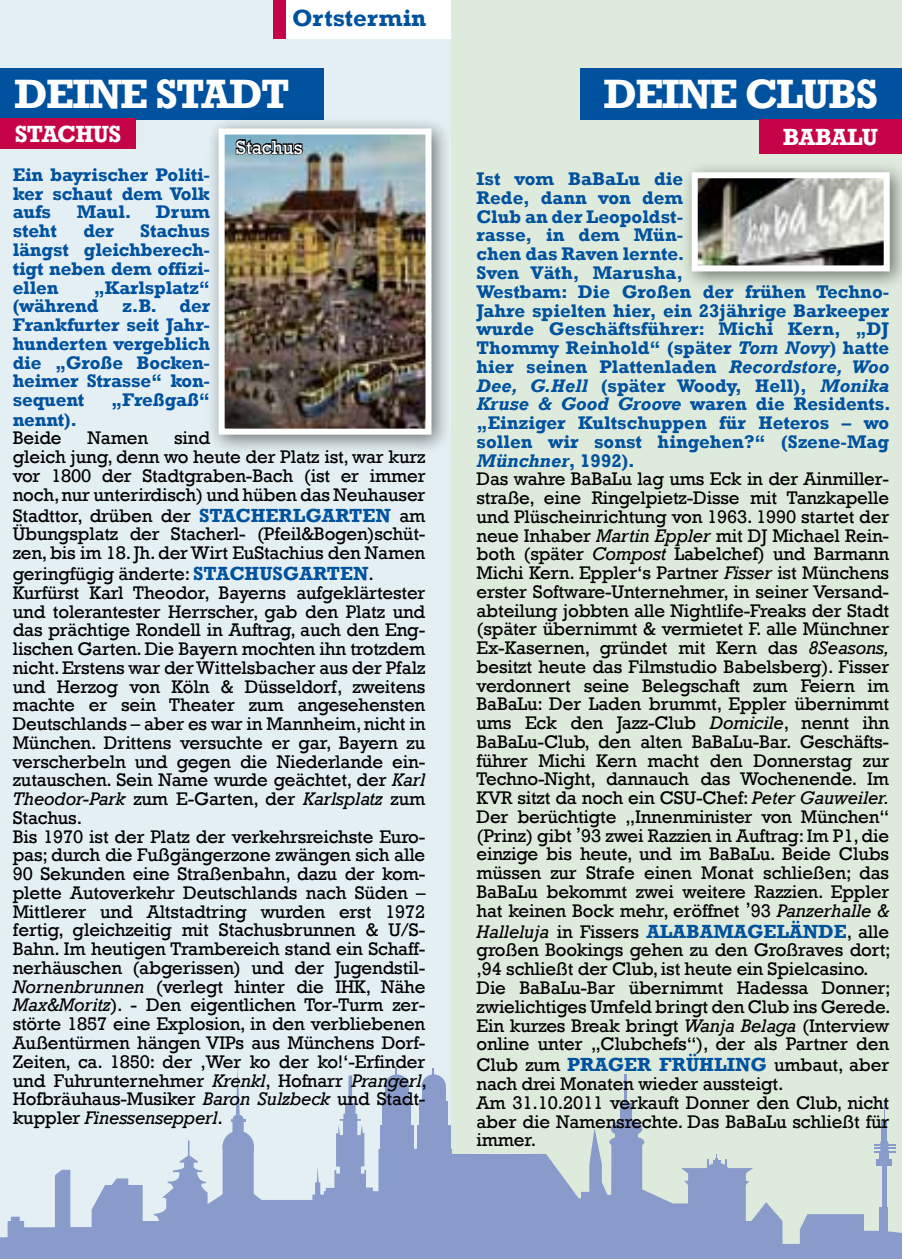
<style>
.page{position:relative;width:902px;height:1259px;background:#fff}
.page>*{position:absolute;margin:0;border:0;box-sizing:border-box;transform-origin:0 0}
.t1{font:700 42px "Rockwell";letter-spacing:-.04em;color:#fff}
.t2{font:700 24px "Rockwell";color:#fff}
.t3{font:700 24px "Rockwell";color:#00519e}
.t4{font:19.5px "Rockwell";color:#fff}
.t5{font:18.6px/18.6px "Rockwell";letter-spacing:-.01em;color:#000}
.t6{font:700 18.6px/18.6px "Rockwell";letter-spacing:-.01em;color:#00519e;text-align:justify}
.t7{font:italic 18.6px/21px "Rockwell";letter-spacing:-.01em;color:#000;text-align:right}
.s1{font-weight:700;font-size:19.5px;color:#00519e}
.s2{font-style:italic}
.s3{font-weight:700;color:#00519e}
.s4{font-weight:700;font-style:italic;color:#00519e}
.s5{font-style:normal}
.s6{font-weight:700;font-style:normal;font-size:19.5px;color:#00519e}
</style>
<div class="page">
<div style="left:0;top:0;width:451px;height:1259px;background:#e2eef4"></div>
<div style="left:0;top:68px;width:324px;height:51px;background:#00519e"></div>
<div style="left:0;top:119px;width:136px;height:30px;background:#c50347"></div>
<div style="left:275px;top:0;width:176px;height:38px;background:#fff"></div>
<div style="left:273px;top:0;width:12px;height:38px;background:#c50347"></div>
<div style="left:451px;top:0;width:450px;height:1259px;background:#deebdc"></div>
<svg style="left:0;top:1075px;width:863px;height:184px"></svg>
<div style="left:804px;top:1230px;width:97px;height:29px;background:#889bca"></div>
<div style="left:879px;top:1207px;width:9px;height:25px;background:#889bca"></div>
<div style="left:881px;top:1165px;width:5px;height:43px;background:#889bca"></div>
<div style="left:876px;top:1158px;width:15px;height:7px;background:#889bca"></div>
<div style="left:879px;top:1153px;width:10px;height:6px;background:#889bca"></div>
<div style="left:880px;top:1139px;width:8px;height:18px;background:#889bca;border-radius:4px"></div>
<div style="left:881px;top:1120px;width:5px;height:21px;background:#889bca"></div>
<svg style="left:884px;top:1101px;width:1px;height:19px"></svg>
<svg style="left:874px;top:1144px;width:21px;height:8px"></svg>
<div style="left:706px;top:1163px;width:23px;height:15px;background:#889bca;border-radius:50%"></div>
<svg style="left:724px;top:1159px;width:2px;height:6px"></svg>
<div style="left:713px;top:1160px;width:8px;height:5px;background:#889bca"></div>
<svg style="left:715px;top:1154px;width:3px;height:6px"></svg>
<div style="left:609px;top:1135px;width:35px;height:13px;background:#889bca;border-radius:50%"></div>
<div style="left:615px;top:1128px;width:22px;height:12px;background:#889bca"></div>
<div style="left:611px;top:1119px;width:31px;height:16px;background:#889bca;border-radius:50%"></div>
<div style="left:620px;top:1103px;width:12px;height:19px;background:#889bca"></div>
<hr style="left:624px;top:1074px;width:3px;height:32px;background:#889bca">
<div style="left:380px;top:1125px;width:33px;height:24px;background:#889bca"></div>
<div style="left:382px;top:1101px;width:29px;height:25px;background:#889bca"></div>
<div style="left:385px;top:1088px;width:23px;height:18px;background:#889bca"></div>
<div style="left:384px;top:1074px;width:25px;height:24px;background:#889bca;border-radius:50%"></div>
<div style="left:417px;top:1125px;width:33px;height:24px;background:#889bca"></div>
<div style="left:419px;top:1101px;width:29px;height:25px;background:#889bca"></div>
<div style="left:422px;top:1088px;width:23px;height:18px;background:#889bca"></div>
<div style="left:421px;top:1074px;width:25px;height:24px;background:#889bca;border-radius:50%"></div>
<div style="left:222px;top:1130px;width:32px;height:32px;background:#889bca;border-radius:50%"></div>
<div style="left:232px;top:1114px;width:12px;height:24px;background:#889bca;border-radius:6px"></div>
<hr style="left:231px;top:1119px;width:14px;height:3px;background:#889bca">
<svg style="left:236px;top:1069px;width:4px;height:45px"></svg>
<div style="left:580px;top:68px;width:321px;height:51px;background:#00519e"></div>
<div style="left:759px;top:119px;width:142px;height:34px;background:#c50347"></div>
<div style="left:206px;top:116px;width:245px;height:339px;background:#000;opacity:.5"></div>
<img style="left:225px;top:135px;width:199px;height:293px">
<div style="left:218px;top:128px;width:213px;height:307px;border:6px solid #fff"></div>
<div style="left:679px;top:160px;width:222px;height:132px;background:#000;opacity:.5"></div>
<img style="left:698px;top:179px;width:184px;height:85px">
<div style="left:691px;top:172px;width:198px;height:99px;border:6px solid #fff"></div>
<svg style="left:234px;top:137px;width:70px;height:19px"></svg>
<p class="t3" style="left:292px;top:4px;width:136px">Ortstermin</p>
<h1 class="t1" style="left:14px;top:68px;width:58px">Deine</h1>
<h1 class="t1" style="left:155px;top:68px;width:50px">Stadt</h1>
<p class="t2" style="left:15px;top:119px;width:29px">Stachus</p>
<p class="t4" style="left:236px;top:136px;width:68px">Stachus</p>
<p class="t6" style="left:13px;top:165px;width:199px">Ein bayrischer Politi&shy;ker schaut dem Volk aufs</p>
<p class="t6" style="left:77px;top:203px;width:56px">Maul.</p>
<p class="t6" style="left:156px;top:203px;width:56px">Drum</p>
<p class="t6" style="left:13px;top:222px;width:199px;text-indent:127px">Stachus längst gleichberech&shy;tigt neben dem offizi&shy;ellen</p>
<p class="t6" style="left:13px;top:222px;width:46px">steht</p>
<p class="t6" style="left:83px;top:222px;width:32px">der</p>
<p class="t6" style="left:13px;top:278px;width:199px;text-indent:81px">„Karlsplatz“ (während</p>
<p class="t6" style="left:13px;top:297px;width:199px;text-indent:109px">z.B. der Frankfurter seit Jahr&shy;hunderten vergeblich die „Große Bocken&shy;heimer Strasse“ kon&shy;sequent</p>
<p class="t6" style="left:111px;top:390px;width:100px">„Freßgaß“</p>
<p class="t6" style="left:13px;top:410px;width:66px">nennt).</p>
<p class="t5" style="left:13px;top:429px;width:50px">Beide</p>
<p class="t5" style="left:88px;top:429px;width:62px">Namen</p>
<p class="t5" style="left:13px;top:429px;width:414px;text-indent:161px">sind<br>gleich jung, denn wo heute der Platz ist, war kurz vor 1800 der Stadtgraben-Bach (ist er immer noch, nur unterirdisch) und hüben das Neuhauser</p>
<p class="t5" style="left:13px;top:506px;width:414px;text-align:justify">Stadttor, drüben der <span class="s1">STACHERLGARTEN</span> am Übungsplatz der Stacherl- (Pfeil&amp;Bogen)schüt&shy;zen, bis im 18. Jh. der Wirt EuStachius den Namen</p>
<p class="t5" style="left:13px;top:565px;width:415px">geringfügig änderte: <span class="s1">STACHUSGARTEN</span>.<br>Kurfürst Karl Theodor, Bayerns aufgeklärtester und tolerantester Herrscher, gab den Platz und das prächtige Rondell in Auftrag, auch den Eng&shy;lischen Garten. Die Bayern mochten ihn trotzdem nicht. Erstens war der Wittelsbacher aus der Pfalz und Herzog von Köln &amp; Düsseldorf, zweitens machte er sein Theater zum angesehensten Deutschlands – aber es war in Mannheim, nicht in München. Drittens versuchte er gar, Bayern zu verscherbeln und gegen die Niederlande ein&shy;zutauschen. Sein Name wurde geächtet, der <span class="s2">Karl Theodor-Park</span> zum E-Garten, der <span class="s2">Karlsplatz</span> zum Stachus.<br>Bis 1970 ist der Platz der verkehrsreichste Euro&shy;pas; durch die Fußgängerzone zwängen sich alle 90 Sekunden eine Straßenbahn, dazu der kom&shy;plette Autoverkehr Deutschlands nach Süden – Mittlerer und Altstadtring wurden erst 1972 fertig, gleichzeitig mit Stachusbrunnen &amp; U/S-Bahn. Im heutigen Trambereich stand ein Schaff&shy;nerhäuschen (abgerissen) und der Jugendstil-<span class="s2">Nornenbrunnen</span> (verlegt hinter die IHK, Nähe <span class="s2">Max&amp;Moritz</span>). - Den eigentlichen Tor-Turm zer&shy;störte 1857 eine Explosion, in den verbliebenen Außentürmen hängen VIPs aus Münchens Dorf-Zeiten, ca. 1850: der ‚Wer ko der ko!‘-Erfinder und Fuhrunternehmer <span class="s2">Krenkl</span>, Hofnarr <span class="s2">Prangerl</span>, Hofbräuhaus-Musiker <span class="s2">Baron Sulzbeck</span> und Stadt&shy;kuppler <span class="s2">Finessensepperl</span>.</p>
<h1 class="t1" style="left:603px;top:68px;width:58px">Deine</h1>
<h1 class="t1" style="left:744px;top:68px;width:58px">Clubs</h1>
<p class="t2" style="left:782px;top:122px;width:33px">Babalu</p>
<p class="t5" style="left:476px;top:170px;width:415px"><span class="s3">Ist vom BaBaLu die<br>Rede, dann von dem<br>Club an der Leopoldst-<br>rasse, in dem Mün-<br>chen das Raven lernte.<br>Sven Väth, Marusha,<br>Westbam: Die Großen der frühen Techno-Jahre spielten hier, ein 23jährige Barkeeper wurde Geschäftsführer: Michi Kern, „DJ Thommy Reinhold“ (später</span> <span class="s4">Tom Novy</span><span class="s3">) hatte hier seinen Plattenladen</span> <span class="s4">Recordstore, Woo Dee, G.Hell</span> <span class="s3">(später Woody, Hell),</span> <span class="s4">Monika Kruse &amp; Good Groove</span> <span class="s3">waren die Residents. „Einziger Kultschuppen für Heteros – wo sollen wir sonst hingehen?“ (Szene-Mag </span><span class="s4">Münchner</span><span class="s3">, 1992).<br></span>Das wahre BaBaLu lag ums Eck in der Ainmiller&shy;straße, eine Ringelpietz-Disse mit Tanzkapelle und Plüscheinrichtung von 1963. 1990 startet der neue Inhaber <span class="s2">Martin Eppler</span> mit DJ Michael Rein&shy;both (später <span class="s2">Compost</span> Labelchef) und Barmann Michi Kern. Eppler‘s Partner <span class="s2">Fisser</span> ist Münchens erster Software-Unternehmer, in seiner Versand&shy;abteilung jobbten alle Nightlife-Freaks der Stadt (später übernimmt &amp; vermietet F. alle Münchner Ex-Kasernen, gründet mit Kern das <span class="s2">8Seasons, </span>besitzt heute das Filmstudio Babelsberg). Fisser verdonnert seine Belegschaft zum Feiern im BaBaLu: Der Laden brummt, Eppler übernimmt ums Eck den Jazz-Club <span class="s2">Domicile</span>, nennt ihn BaBaLu-Club, den alten BaBaLu-Bar. Geschäfts&shy;führer Michi Kern macht den Donnerstag zur Techno-Night, dannauch das Wochenende. Im KVR sitzt da noch ein CSU-Chef: <span class="s2">Peter Gauweiler.<br></span>Der berüchtigte „Innenminister von München“ (Prinz) gibt</p>
<p class="t5" style="left:576px;top:814px;width:7px">‚</p>
<p class="t5" style="left:476px;top:826px;width:414px;text-align:justify;text-indent:105px">93 zwei Razzien in Auftrag: Im P1, die einzige bis heute, und im BaBaLu. Beide Clubs müssen zur Strafe einen Monat schließen; das BaBaLu bekommt zwei weitere Razzien. Eppler hat keinen Bock mehr, eröffnet</p>
<p class="t5" style="left:745px;top:889px;width:7px">‚</p>
<p class="t7" style="left:476px;top:900px;width:414px"><span class="s5">93</span> Panzerhalle &amp;<br>Halleluja <span class="s5">in Fissers</span> <span class="s6">ALABAMAGELÄNDE</span><span class="s5">, alle</span></p>
<p class="t5" style="left:476px;top:941px;width:415px">großen Bookings gehen zu den Großraves dort; ‚94 schließt der Club, ist heute ein Spielcasino.<br>Die BaBaLu-Bar übernimmt Hadessa Donner; zwielichtiges Umfeld bringt den Club ins Gerede.<br>Ein kurzes Break bringt <span class="s2">Wanja Belaga</span> (Interview online unter „Clubchefs“), der als Partner den</p>
<p class="t5" style="left:476px;top:1056px;width:414px">Club zum <span class="s1">PRAGER FRÜHLING</span> umbaut, aber nach drei Monaten wieder aussteigt.<br>Am 31.10.2011 verkauft Donner den Club, nicht aber die Namensrechte. Das BaBaLu schließt für immer.</p>
</div>
